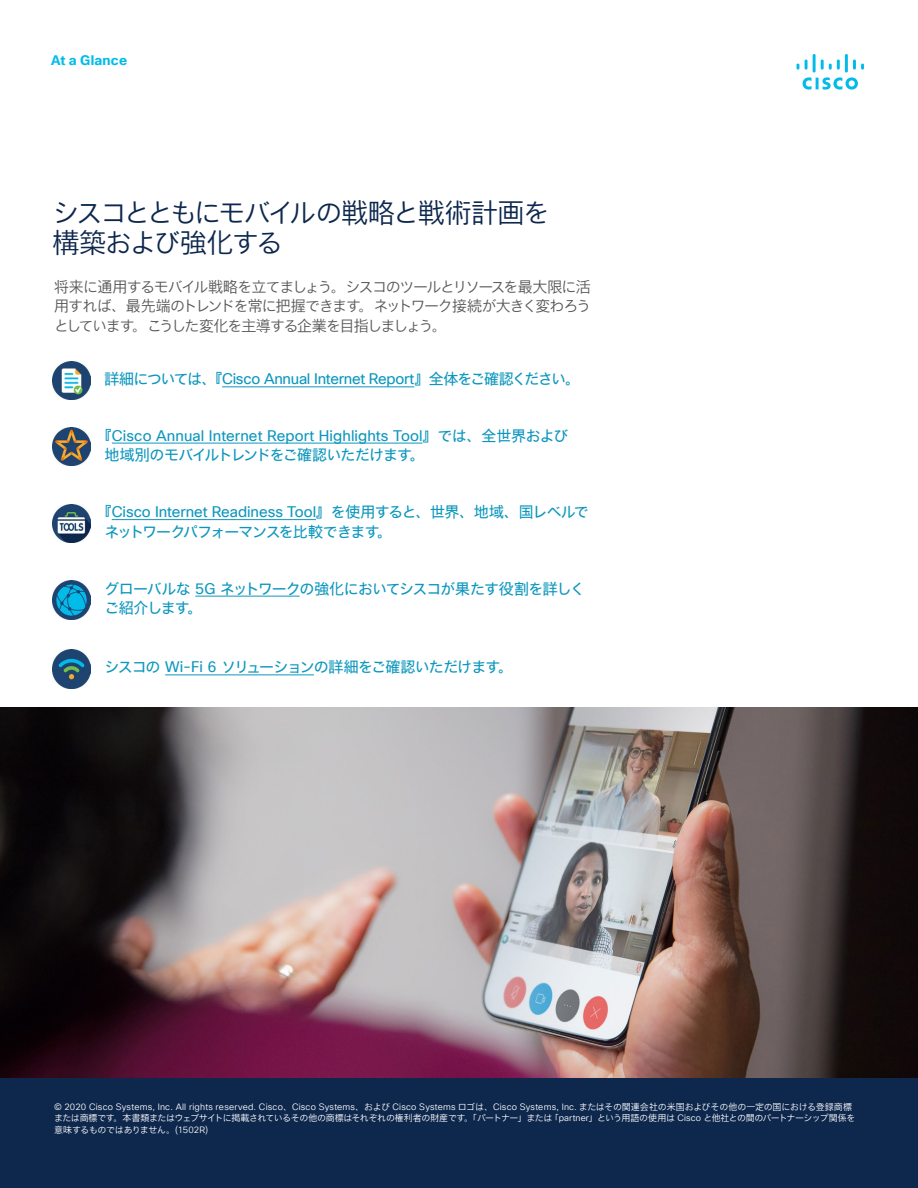
<style>
.page{position:relative;width:918px;height:1188px;background:#fff}
.page>*{position:absolute;margin:0;border:0;box-sizing:border-box;transform-origin:0 0}
.Paragraph_Style34{font:27px/30px "Cisco Sans JPN Light";letter-spacing:-.075em;color:#0d274d}
.Paragraph_Style5{font:15px/19.5px "Cisco Sans JPN Light";letter-spacing:-.09em;color:#58585b;text-align:justify}
.Paragraph_Style36{font:15px/19.5px "Cisco Sans TT";color:#0d97bd}
.Paragraph_Style36-2{font:15px/19.5px "Cisco Sans JPN";letter-spacing:-.07em;color:#0d97bd}
.Paragraph_Style36-3{font:15px "Cisco Sans TT";letter-spacing:-.02em;color:#0d97bd}
.Paragraph_Style37{font:15px/19.5px "Cisco Sans JPN";letter-spacing:-.055em;color:#0d97bd}
.Paragraph_Style38{font:15px "Cisco Sans JPN";letter-spacing:-.065em;color:#0d97bd}
.t1{font:700 13.5px "Cisco Sans TT";letter-spacing:.015em;color:#00bcea}
.Paragraph_Style1{font:9px/11.2px "Cisco Sans JPN Light";letter-spacing:-.045em;color:#fff}
.s1{font-family:"Cisco Sans JPN"}
.s2{font-family:"Cisco Sans TT"}
.s3{font-family:"Cisco Sans TT Light"}
</style>
<div class="page">
<div style="left:0;top:1074px;width:918px;height:114px;background:#0d274d"></div>
<img style="left:0;top:707px;width:918px;height:371px">
<svg style="left:797px;top:54px;width:67px;height:36px"></svg>
<img style="left:52px;top:362px;width:39px;height:38px">
<hr style="left:222px;top:386px;width:192px;height:1px;background:#0d97bd">
<img style="left:53px;top:428px;width:38px;height:38px">
<hr style="left:112px;top:443px;width:310px;height:1px;background:#0d97bd">
<img style="left:53px;top:504px;width:38px;height:39px">
<hr style="left:112px;top:519px;width:204px;height:1px;background:#0d97bd">
<img style="left:53px;top:581px;width:38px;height:38px">
<hr style="left:195px;top:596px;width:105px;height:1px;background:#0d97bd">
<img style="left:53px;top:650px;width:38px;height:38px">
<hr style="left:165px;top:675px;width:149px;height:1px;background:#0d97bd">
<h3 class="t1" style="left:51px;top:52px;width:78px">At a Glance</h3>
<p class="Paragraph_Style34" style="left:52px;top:200px;width:499px">シスコとともにモバイルの戦略と戦術計画を構築および強化する</p>
<p class="Paragraph_Style5" style="left:54px;top:278px;width:539px">将来に通用するモバイル戦略を立てましょう。シスコのツールとリソースを最大限に活用すれば、最先端のトレンドを常に把握できます。ネットワーク接続が大きく変わろうとしています。こうした変化を主導する企業を目指しましょう。</p>
<p class="Paragraph_Style36-3" style="left:104px;top:369px;width:477px"><span class="s1">詳細については、『</span>Cisco Annual Internet Report<span class="s1">』全体をご確認ください。</span></p>
<p class="Paragraph_Style36" style="left:104px;top:426px;width:465px;text-indent:-8px"><span class="s1">『</span>Cisco Annual Internet Report Highlights Tool<span class="s1">』では、全世界および地域別のモバイルトレンドをご確認いただけます。</span></p>
<p class="Paragraph_Style36-2" style="left:104px;top:502px;width:486px;text-indent:-8px">『<span class="s2">Cisco Internet Readiness Tool</span>』を使用すると、世界、地域、国レベルでネットワークパフォーマンスを比較できます。</p>
<p class="Paragraph_Style37" style="left:104px;top:579px;width:482px">グローバルな <span class="s2">5G</span> ネットワークの強化においてシスコが果たす役割を詳しくご紹介します。</p>
<p class="Paragraph_Style38" style="left:104px;top:656px;width:410px">シスコの <span class="s2">Wi-Fi 6</span> ソリューションの詳細をご確認いただけます。</p>
<p class="Paragraph_Style1" style="left:54px;top:1102px;width:803px"><span class="s3">© 2020 Cisco Systems, Inc. All rights reserved. Cisco</span>、<span class="s3">Cisco Systems</span>、および <span class="s3">Cisco Systems</span> ロゴは、<span class="s3">Cisco Systems, Inc.</span> またはその関連会社の米国およびその他の一定の国における登録商標または商標です。本書類またはウェブサイトに掲載されているその他の商標はそれぞれの権利者の財産です。「パートナー」または「<span class="s3">partner</span>」という用語の使用は <span class="s3">Cisco</span> と他社との間のパートナーシップ関係を意味するものではありません。<span class="s3">(1502R)</span></p>
</div>
